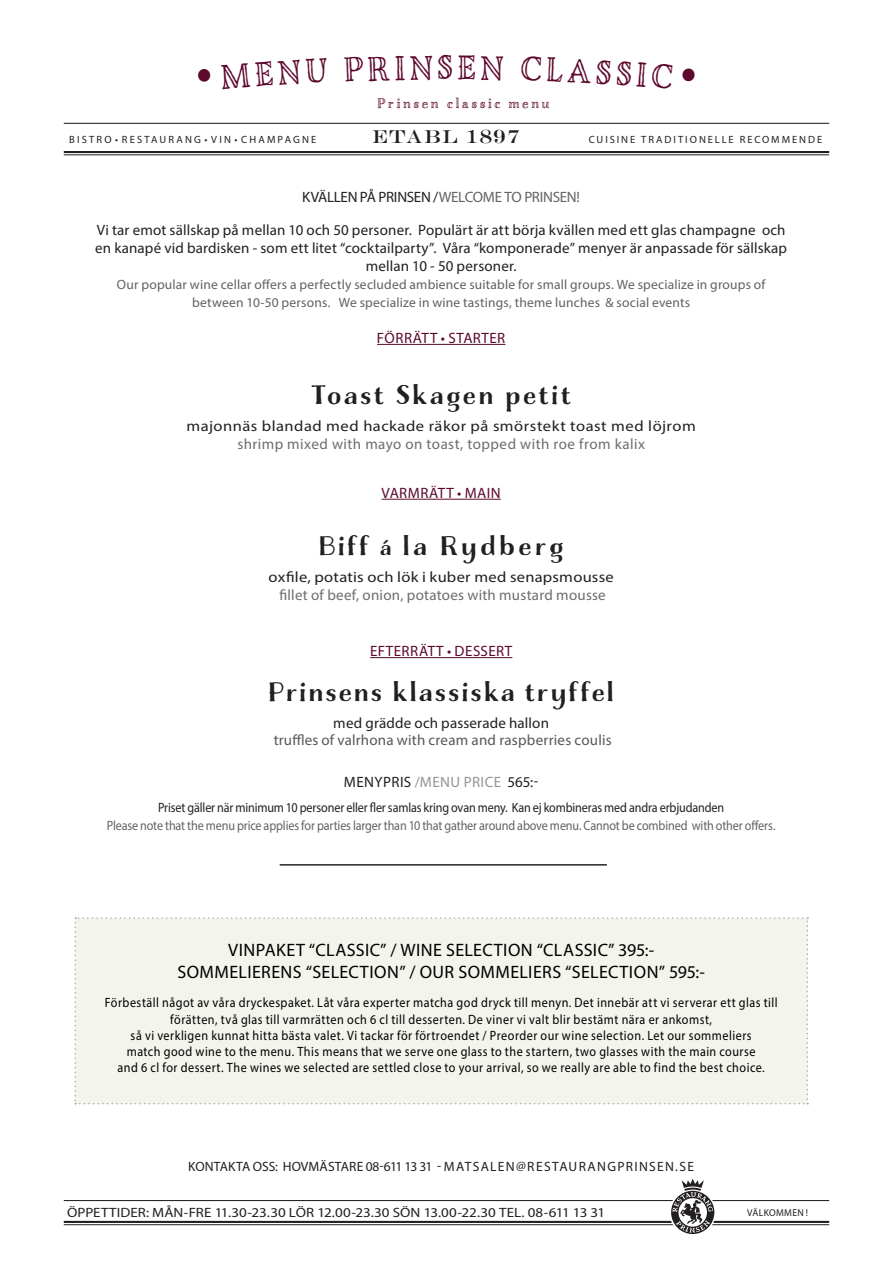
<style>
.page{position:relative;width:893px;height:1263px;background:#fff}
.page>*{position:absolute;margin:0;border:0;box-sizing:border-box;transform-origin:0 0}
.t1{font:36px "Charcuterie Engraved";color:#5d092e}
.MAT_svensk_text{font:28.5px "Charcuterie Contrast";letter-spacing:.09em;color:#231f20}
.MAT_svensk_text-2{font:28.5px "Charcuterie Contrast";letter-spacing:.125em;color:#231f20}
.t2{font:18.9px "Engravers";letter-spacing:.075em;color:#231f20}
.t3{font:18px/21.6px "Myriad Pro";letter-spacing:.02em;color:#000;text-align:center}
.MAT_svensk_text-3{font:15px/18px "Myriad Pro";letter-spacing:.015em;color:#231f20;text-align:center}
.MAT_svensk_text-4{font:15px/18px "Myriad Pro";letter-spacing:.02em;color:#6c6d70;text-align:center}
.MAT_svensk_text-5{font:15px "Myriad Pro";letter-spacing:.015em;color:#231f20;scale:1.1 1}
.t4{font:15px "Myriad Pro";letter-spacing:.015em;color:#57585a}
.t5{font:15px "Myriad Pro";letter-spacing:.035em;color:#5d092e}
.MAT_svensk_text-6{font:15px "Myriad Pro";letter-spacing:-.02em;color:#231f20}
.t6{font:14.7px "Charcuterie Engraved";letter-spacing:.19em;color:#5d092e}
.t7{font:13.5px/16.2px "Myriad Pro";letter-spacing:.04em;color:#000;text-align:center;scale:.9 1}
.t8{font:13.5px/18px "Myriad Pro";letter-spacing:-.01em;color:#636366;text-align:center;scale:.9 1}
.t9{font:13.5px "Myriad Pro";letter-spacing:.015em;color:#616164}
.t10{font:13.5px "Myriad Pro";letter-spacing:.01em;color:#231f20;scale:1.11 1}
.t11{font:13.5px "Myriad Pro";letter-spacing:.035em;color:#231f20}
.t12{font:10.5px "Myriad Pro";letter-spacing:.21em;color:#231f20}
.t13{font:10.5px "Myriad Pro";letter-spacing:.19em;color:#231f20}
.t14{font:10.05px "Myriad Pro";letter-spacing:.035em;color:#231f20}
.s1{color:#636366}
.s2{font-size:24px}
.s3{color:#231f20}
.s4{color:#939598}
</style>
<div class="page">
<hr style="left:64px;top:151px;width:765px;height:2px;background:#231f20">
<hr style="left:64px;top:154px;width:765px;height:1px;background:#231f20">
<hr style="left:280px;top:864px;width:327px;height:1px;background:#231f20">
<hr style="left:280px;top:865px;width:327px;height:1px;background:#231f20">
<hr style="left:64px;top:123px;width:765px;height:1px;background:#231f20">
<hr style="left:64px;top:1221px;width:765px;height:2px;background:#231f20">
<hr style="left:64px;top:1224px;width:765px;height:1px;background:#231f20">
<hr style="left:64px;top:1200px;width:765px;height:1px;background:#231f20">
<svg style="left:671px;top:1179px;width:43px;height:55px"></svg>
<div style="left:74px;top:917px;width:734px;height:187px;background:#f3f5ed"></div>
<hr style="left:377px;top:344px;width:128px;height:1px;background:#5d092e">
<hr style="left:382px;top:499px;width:119px;height:1px;background:#5d092e">
<hr style="left:370px;top:657px;width:142px;height:1px;background:#5d092e">
<p class="t1" style="left:410px;top:46px;width:68px">NSE</p>
<p class="t6" style="left:377px;top:94px;width:174px">Prinsen classic menu</p>
<p class="t2" style="left:372px;top:125px;width:149px">etabl 1897</p>
<p class="t12" style="left:69px;top:133px;width:249px">BISTRO • RESTAURANG • VIN • CHAMPAGNE</p>
<p class="t13" style="left:589px;top:133px;width:235px">CUISINE TRADITIONELLE RECOMMENDE</p>
<p class="MAT_svensk_text-6" style="left:302px;top:188px;width:279px">KVÄLLEN PÅ PRINSEN /<span class="s1">WELCOME TO PRINSEN!</span></p>
<p class="MAT_svensk_text-3" style="left:95px;top:221px;width:693px">Vi tar emot sällskap på mellan 10 och 50 personer. Populärt är att börja kvällen med ett glas champagne och en kanapé vid bardisken - som ett litet “cocktailparty”. Våra “komponerade” menyer är anpassade för sällskap mellan 10 - 50 personer.</p>
<p class="t9" style="left:117px;top:276px;width:650px">Our popular wine cellar offers a perfectly secluded ambience suitable for small groups. We specialize in groups of</p>
<p class="t9" style="left:192px;top:294px;width:500px">between 10-50 persons. We specialize in wine tastings, theme lunches &amp; social events</p>
<p class="t5" style="left:377px;top:329px;width:130px">FÖRRÄTT • STARTER</p>
<p class="MAT_svensk_text" style="left:311px;top:378px;width:261px">Toast Skagen petit</p>
<p class="MAT_svensk_text-5" style="left:186px;top:417px;width:465px">majonnäs blandad med hackade räkor på smörstekt toast med löjrom</p>
<p class="MAT_svensk_text-4" style="left:237px;top:435px;width:409px">shrimp mixed with mayo on toast, topped with roe from kalix</p>
<p class="t5" style="left:382px;top:483px;width:121px">VARMRÄTT • MAIN</p>
<p class="MAT_svensk_text-2" style="left:319px;top:529px;width:245px">Biff <span class="s2">á</span> la Rydberg</p>
<p class="MAT_svensk_text-4" style="left:269px;top:568px;width:347px"><span class="s3">oxfile, potatis och lök i kuber med senapsmousse </span>fillet of beef, onion, potatoes with mustard mousse</p>
<p class="t5" style="left:370px;top:642px;width:144px">EFTERRÄTT • DESSERT</p>
<p class="MAT_svensk_text" style="left:268px;top:675px;width:347px">Prinsens klassiska tryffel</p>
<p class="MAT_svensk_text-3" style="left:333px;top:714px;width:217px">med grädde och passerade hallon</p>
<p class="t4" style="left:274px;top:730px;width:339px">truffles of valrhona with cream and raspberries coulis</p>
<p class="MAT_svensk_text-3" style="left:344px;top:772px;width:196px">MENYPRIS <span class="s4">/MENU PRICE</span> 565:-</p>
<p class="t8" style="left:107px;top:798px;width:744px"><span class="s3">Priset gäller när minimum 10 personer eller fler samlas kring ovan meny. Kan ej kombineras med andra erbjudanden<br></span>Please note that the menu price applies for parties larger than 10 that gather around above menu. Cannot be combined with other offers.</p>
<p class="t3" style="left:178px;top:939px;width:529px">VINPAKET “CLASSIC” / WINE SELECTION “CLASSIC” 395:-<br>SOMMELIERENS “SELECTION” / OUR SOMMELIERS “SELECTION” 595:-</p>
<p class="t7" style="left:105px;top:995px;width:749px">Förbeställ något av våra dryckespaket. Låt våra experter matcha god dryck till menyn. Det innebär att vi serverar ett glas till förätten, två glas till varmrätten och 6 cl till desserten. De viner vi valt blir bestämt nära er ankomst,<br>så vi verkligen kunnat hitta bästa valet. Vi tackar för förtroendet / Preorder our wine selection. Let our sommeliers<br>match good wine to the menu. This means that we serve one glass to the startern, two glasses with the main course<br>and 6 cl for dessert. The wines we selected are settled close to your arrival, so we really are able to find the best choice.</p>
<p class="t11" style="left:188px;top:1158px;width:507px">KONTAKTA OSS: HOVMÄSTARE 08-611 13 31 - MATSALEN@RESTAURANGPRINSEN.SE</p>
<p class="t10" style="left:67px;top:1204px;width:486px">ÖPPETTIDER: MÅN-FRE 11.30-23.30 LÖR 12.00-23.30 SÖN 13.00-22.30 TEL. 08-611 13 31</p>
<p class="t14" style="left:747px;top:1206px;width:62px">VÄLKOMMEN !</p>
</div>
